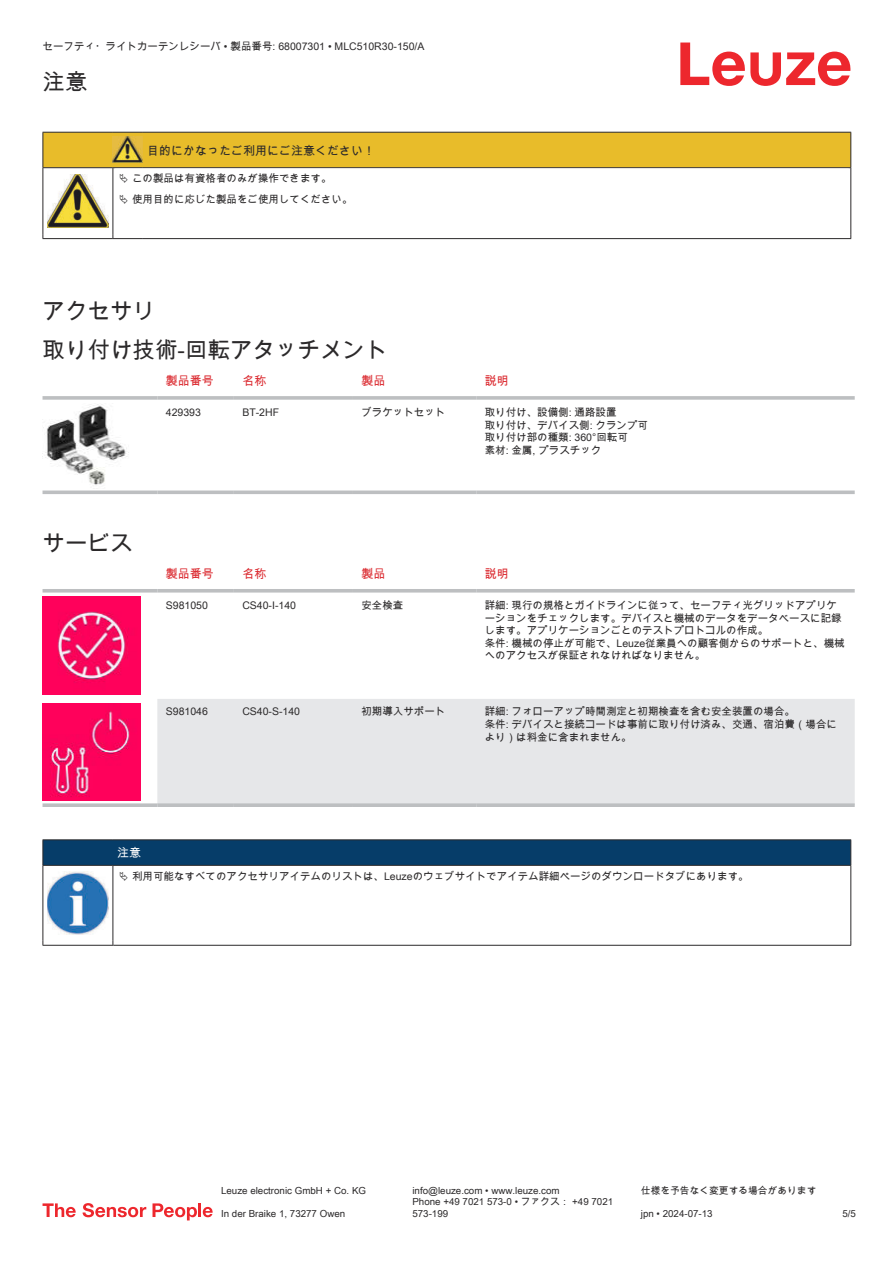
<style>
.page{position:relative;width:893px;height:1263px;background:#fff}
.page>*{position:absolute;margin:0;border:0;box-sizing:border-box;transform-origin:0 0}
.t1{font:22.5px/38.7px "Arial Unicode MS";color:#2b292a}
.t2{font:12px "Arial Unicode MS";color:#db2a30}
.t3{font:12px "Arial Unicode MS";color:#2b292a}
.t4{font:12px "Arial Unicode MS";color:#fff}
.t5{font:10.5px/12.6px "Arial Unicode MS";color:#2b292a}
.t6{font:9.75px/11.7px "Arial Unicode MS";color:#2b292a}
</style>
<div class="page">
<svg style="left:680px;top:43px;width:170px;height:43px"></svg>
<svg style="left:43px;top:396px;width:114px;height:4px"></svg>
<svg style="left:157px;top:396px;width:77px;height:4px"></svg>
<svg style="left:234px;top:396px;width:119px;height:4px"></svg>
<svg style="left:353px;top:396px;width:123px;height:4px"></svg>
<svg style="left:476px;top:396px;width:379px;height:4px;background:#c3c5c7"></svg>
<svg style="left:43px;top:490px;width:114px;height:4px"></svg>
<svg style="left:157px;top:490px;width:77px;height:4px"></svg>
<svg style="left:234px;top:490px;width:119px;height:4px"></svg>
<svg style="left:353px;top:490px;width:123px;height:4px"></svg>
<svg style="left:476px;top:490px;width:379px;height:4px;background:#c5c7c9"></svg>
<img style="left:43px;top:404px;width:86px;height:81px">
<svg style="left:43px;top:592px;width:812px;height:209px"></svg>
<div style="left:157px;top:699px;width:698px;height:104px;background:#e6e7e9"></div>
<hr style="left:43px;top:589px;width:114px;height:3px;background:#bdbfc1">
<hr style="left:157px;top:589px;width:77px;height:3px;background:#bdbfc1">
<hr style="left:234px;top:589px;width:119px;height:3px;background:#bdbfc1">
<hr style="left:353px;top:589px;width:123px;height:3px;background:#bdbfc1">
<hr style="left:476px;top:589px;width:379px;height:3px;background:#bdbfc1">
<svg style="left:43px;top:803px;width:114px;height:4px"></svg>
<svg style="left:157px;top:803px;width:77px;height:4px"></svg>
<svg style="left:234px;top:803px;width:119px;height:4px"></svg>
<svg style="left:353px;top:803px;width:123px;height:4px"></svg>
<svg style="left:476px;top:803px;width:379px;height:4px;background:#c1c3c5"></svg>
<img style="left:43px;top:597px;width:97px;height:98px">
<img style="left:43px;top:703px;width:97px;height:98px">
<svg style="left:44px;top:866px;width:806px;height:79px"></svg>
<hr style="left:43px;top:839px;width:70px;height:1px;background:#2b292a">
<hr style="left:43px;top:865px;width:70px;height:1px;background:#2b292a">
<hr style="left:113px;top:839px;width:738px;height:1px;background:#2b292a">
<svg style="left:43px;top:840px;width:808px;height:25px;background:#063c67"></svg>
<hr style="left:113px;top:865px;width:738px;height:1px;background:#2b292a">
<hr style="left:43px;top:866px;width:1px;height:75px;background:#2b292a">
<hr style="left:113px;top:866px;width:1px;height:75px;background:#2b292a">
<hr style="left:850px;top:866px;width:1px;height:75px;background:#2b292a">
<hr style="left:43px;top:945px;width:70px;height:1px;background:#2b292a">
<hr style="left:113px;top:945px;width:738px;height:1px;background:#2b292a">
<img style="left:47px;top:872px;width:61px;height:62px">
<div style="left:115px;top:866px;width:734px;height:20px;background:#fff"></div>
<svg style="left:43px;top:1203px;width:33px;height:14px"></svg>
<svg style="left:83px;top:1203px;width:63px;height:14px"></svg>
<svg style="left:153px;top:1203px;width:44px;height:17px"></svg>
<hr style="left:198px;top:1203px;width:3px;height:14px;background:#ed272d">
<svg style="left:203px;top:1207px;width:10px;height:10px"></svg>
<hr style="left:43px;top:168px;width:1px;height:66px;background:#2b292a">
<hr style="left:113px;top:168px;width:1px;height:66px;background:#2b292a">
<hr style="left:850px;top:168px;width:1px;height:66px;background:#2b292a">
<hr style="left:43px;top:238px;width:70px;height:1px;background:#2b292a">
<hr style="left:113px;top:238px;width:30px;height:1px;background:#2b292a">
<hr style="left:143px;top:238px;width:708px;height:1px;background:#2b292a">
<img style="left:47px;top:209px;width:61px;height:19px">
<svg style="left:43px;top:132px;width:808px;height:77px"></svg>
<p class="t5" style="left:43px;top:40px;width:383px">セーフティ・ライトカーテンレシーバ • 製品番号: 68007301 • MLC510R30-150/A</p>
<h1 class="t1" style="left:43px;top:62px;width:46px">注意</h1>
<p class="t3" style="left:147px;top:142px;width:229px">目的にかなったご利用にご注意ください！</p>
<p class="t5" style="left:132px;top:168px;width:222px;line-height:20.2px">この製品は有資格者のみが操作できます。<br>使用目的に応じた製品をご使用してください。</p>
<h1 class="t1" style="left:43px;top:291px;width:346px">アクセサリ<br>取り付け技術-回転アタッチメント</h1>
<p class="t2" style="left:166px;top:372px;width:49px">製品番号</p>
<p class="t2" style="left:242px;top:372px;width:25px">名称</p>
<p class="t2" style="left:361px;top:372px;width:25px">製品</p>
<p class="t2" style="left:485px;top:372px;width:25px">説明</p>
<p class="t5" style="left:166px;top:406px;width:37px">429393</p>
<p class="t5" style="left:242px;top:406px;width:38px">BT-2HF</p>
<p class="t5" style="left:361px;top:406px;width:85px">ブラケットセット</p>
<p class="t5" style="left:485px;top:406px;width:165px">取り付け、設備側: 通路設置<br>取り付け、デバイス側: クランプ可取り付け部の種類: 360°回転可<br>素材: 金属, プラスチック</p>
<h1 class="t1" style="left:43px;top:523px;width:91px">サービス</h1>
<p class="t2" style="left:166px;top:565px;width:49px">製品番号</p>
<p class="t2" style="left:242px;top:565px;width:25px">名称</p>
<p class="t2" style="left:361px;top:565px;width:25px">製品</p>
<p class="t2" style="left:485px;top:565px;width:25px">説明</p>
<p class="t5" style="left:166px;top:599px;width:44px">S981050</p>
<p class="t5" style="left:242px;top:599px;width:55px">CS40-I-140</p>
<p class="t5" style="left:361px;top:599px;width:43px">安全検査</p>
<p class="t5" style="left:485px;top:599px;width:361px">詳細: 現行の規格とガイドラインに従って、セーフティ光グリッドアプリケーショ ンをチェックします。デバイスと機械のデータをデータベースに記録します 。アプリケーションごとのテストプロトコルの作成。<br>条件: 機械の停止が可能で、Leuze従業員への顧客側からのサポートと、機械への アクセスが保証されなければなりません。</p>
<p class="t5" style="left:166px;top:705px;width:44px">S981046</p>
<p class="t5" style="left:242px;top:705px;width:59px">CS40-S-140</p>
<p class="t5" style="left:361px;top:705px;width:85px">初期導入サポート</p>
<p class="t5" style="left:485px;top:705px;width:354px">詳細: フォローアップ時間測定と初期検査を含む安全装置の場合。<br>条件: デバイスと接続コードは事前に取り付け済み、交通、宿泊費（場合により） は料金に含まれません。</p>
<p class="t4" style="left:117px;top:844px;width:25px">注意</p>
<p class="t5" style="left:132px;top:870px;width:618px">利用可能なすべてのアクセサリアイテムのリストは、Leuzeのウェブサイトでアイテム詳細ページのダウンロードタブにあります。</p>
<p class="t6" style="left:221px;top:1184px;width:146px">Leuze electronic GmbH + Co. KG</p>
<p class="t6" style="left:412px;top:1184px;width:149px">info@leuze.com • www.leuze.com</p>
<p class="t6" style="left:641px;top:1184px;width:177px">仕様を予告なく変更する場合があります</p>
<p class="t6" style="left:221px;top:1207px;width:126px">In der Braike 1, 73277 Owen</p>
<p class="t6" style="left:412px;top:1196px;width:202px">Phone +49 7021 573-0 • ファクス： +49 7021<br>573-199</p>
<p class="t6" style="left:641px;top:1207px;width:73px">jpn • 2024-07-13</p>
<p class="t6" style="left:842px;top:1207px;width:15px">5/5</p>
</div>
